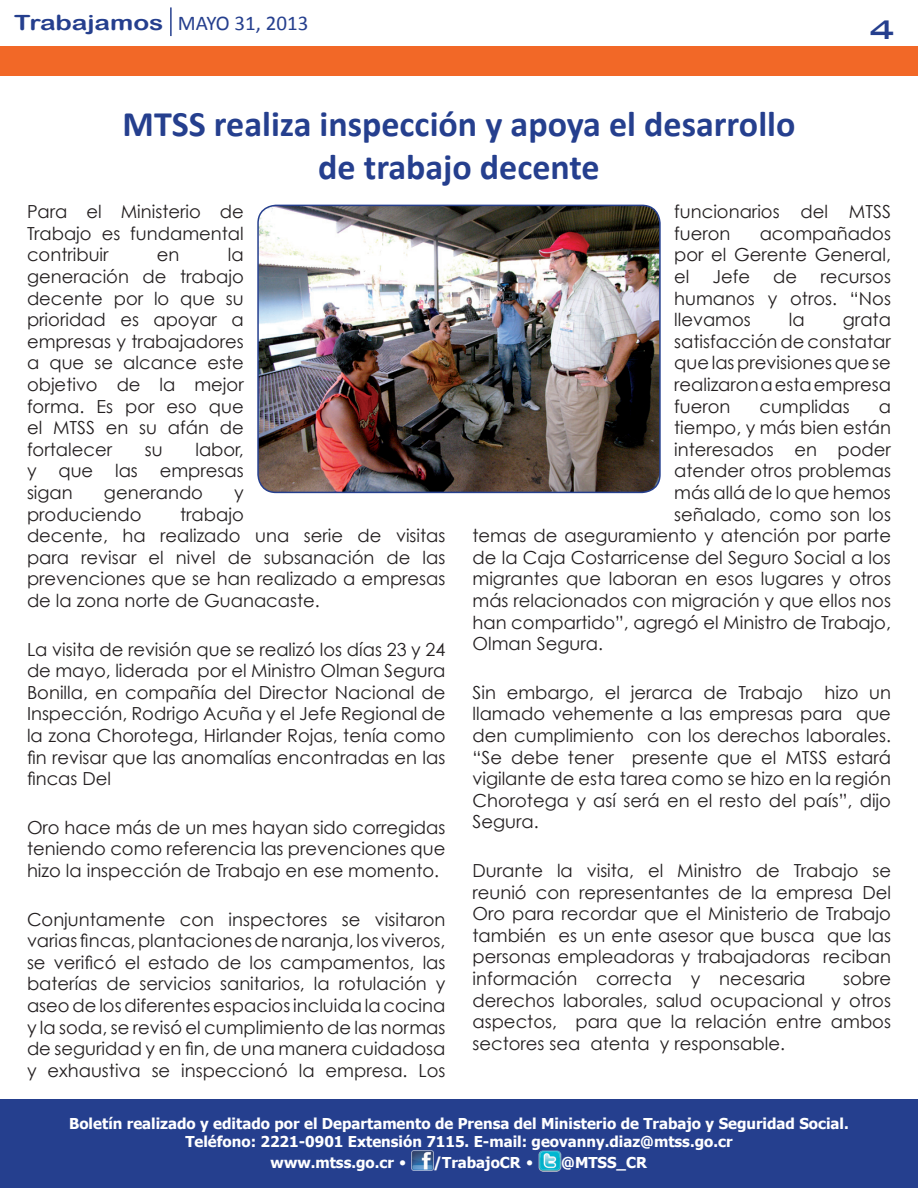
<style>
.page{position:relative;width:918px;height:1188px;background:#fff}
.page>*{position:absolute;margin:0;border:0;box-sizing:border-box;transform-origin:0 0}
.t1{font:700 36px/43.2px "Calibri";color:#253f8e;text-align:center}
.t2{font:500 36px "Bank Gothic";color:#253f8e}
.t3{font:21px "Calibri";color:#253f8e}
.t4{font:18px/21.6px "Century Gothic";color:#231f20;text-align:justify}
.t5{font:700 15px/18px "Tahoma";color:#fff;text-align:center}
.s1{font-family:"Arial Rounded MT Bold"}
.s2{font-family:"Palatino";font-weight:400}
</style>
<div class="page">
<div style="left:0;top:46px;width:918px;height:30px;background:#f26827"></div>
<hr style="left:170px;top:7px;width:2px;height:29px;background:#253f8e">
<div style="left:0;top:1099px;width:918px;height:89px;background:#253f8e"></div>
<img style="left:412px;top:1150px;width:21px;height:20px">
<img style="left:539px;top:1151px;width:22px;height:20px">
<img style="left:258px;top:205px;width:402px;height:287px">
<div style="left:257px;top:205px;width:404px;height:288px;border:2px solid #253f8e;border-radius:18px"></div>
<p class="t3" style="left:14px;top:10px;width:296px"><span class="s1">Trabajamos</span> MAYO 31, 2013</p>
<h1 class="t2" style="left:868px;top:1px;width:29px">4</h1>
<h1 class="t1" style="left:123px;top:100px;width:674px">MTSS realiza inspección y apoya el desarrollo de trabajo decente</h1>
<p class="t4" style="left:27px;top:201px;width:218px">Para el Ministerio de Trabajo es fundamental contribuir</p>
<p class="t4" style="left:27px;top:244px;width:218px;text-indent:201px">la generación de trabajo decente por lo que su prioridad es apoyar a empresas y trabajadores a que se alcance este objetivo de la mejor forma. Es por eso que el MTSS en su afán de fortalecer</p>
<p class="t4" style="left:157px;top:244px;width:24px">en</p>
<p class="t4" style="left:27px;top:438px;width:218px;text-indent:168px">labor, y que las empresas sigan</p>
<p class="t4" style="left:145px;top:438px;width:19px">su</p>
<p class="t4" style="left:104px;top:481px;width:101px">generando</p>
<p class="t4" style="left:234px;top:481px;width:11px">y</p>
<p class="t4" style="left:27px;top:503px;width:116px">produciendo</p>
<p class="t4" style="left:27px;top:503px;width:420px;text-align:left;text-indent:153px">trabajo<br>decente, ha realizado una serie de visitas para revisar el nivel de subsanación de las prevenciones que se han realizado a empresas de la zona norte de Guanacaste.</p>
<p class="t4" style="left:27px;top:638px;width:420px">La visita de revisión que se realizó los días 23 y 24 de mayo, liderada por el Ministro Olman Segura Bonilla, en compañía del Director Nacional de Inspección, Rodrigo Acuña y el Jefe Regional de la zona Chorotega, Hirlander Rojas, tenía como fin revisar que las anomalías encontradas en las fincas Del</p>
<p class="t4" style="left:27px;top:816px;width:420px">Oro hace más de un mes hayan sido corregidas teniendo como referencia las prevenciones que hizo la inspección de Trabajo en ese momento.</p>
<p class="t4" style="left:27px;top:908px;width:420px">Conjuntamente con inspectores se visitaron varias fincas, plantaciones de naranja, los viveros, se verificó el estado de los campamentos, las baterías de servicios sanitarios, la rotulación y aseo de los diferentes espacios incluida la cocina y la soda, se revisó el cumplimiento de las normas de seguridad y en fin, de una manera cuidadosa y exhaustiva se inspeccionó la empresa. Los</p>
<p class="t4" style="left:674px;top:201px;width:218px">funcionarios del MTSS fueron</p>
<p class="t4" style="left:674px;top:222px;width:218px;text-indent:86px">acompañados por el Gerente General, el</p>
<p class="t4" style="left:713px;top:265px;width:39px">Jefe</p>
<p class="t4" style="left:773px;top:265px;width:25px">de</p>
<p class="t4" style="left:674px;top:265px;width:218px;text-indent:146px">recursos humanos y otros. “Nos llevamos</p>
<p class="t4" style="left:789px;top:309px;width:17px">la</p>
<p class="t4" style="left:674px;top:309px;width:218px;text-indent:169px">grata satisfacción de constatar que las previsiones que se realizaron a esta empresa fueron</p>
<p class="t4" style="left:759px;top:395px;width:92px">cumplidas</p>
<p class="t4" style="left:879px;top:395px;width:14px">a</p>
<p class="t4" style="left:674px;top:417px;width:218px">tiempo, y más bien están</p>
<p class="t4" style="left:674px;top:438px;width:218px">interesados en poder</p>
<p class="t4" style="left:674px;top:460px;width:218px">atender otros problemas</p>
<p class="t4" style="left:674px;top:481px;width:218px">más allá de lo que hemos</p>
<p class="t4" style="left:674px;top:503px;width:218px">señalado, como son los</p>
<p class="t4" style="left:473px;top:525px;width:420px">temas de aseguramiento y atención por parte</p>
<p class="t4" style="left:473px;top:546px;width:420px">de la Caja Costarricense del Seguro Social a los</p>
<p class="t4" style="left:473px;top:568px;width:420px">migrantes que laboran en esos lugares y otros</p>
<p class="t4" style="left:473px;top:589px;width:420px">más relacionados con migración y que ellos nos</p>
<p class="t4" style="left:473px;top:611px;width:420px">han compartido”, agregó el Ministro de Trabajo,</p>
<p class="t4" style="left:473px;top:633px;width:132px">Olman Segura.</p>
<p class="t4" style="left:473px;top:681px;width:420px">Sin embargo, el jerarca de Trabajo hizo un llamado vehemente a las empresas para que den cumplimiento con los derechos laborales. “Se debe tener presente que el MTSS estará vigilante de esta tarea como se hizo en la región Chorotega y así será en el resto del país”, dijo Segura.</p>
<p class="t4" style="left:473px;top:859px;width:420px">Durante la visita, el Ministro de Trabajo se reunió con representantes de la empresa Del Oro para recordar que el Ministerio de Trabajo también es un ente asesor que busca que las personas empleadoras y trabajadoras reciban información correcta y necesaria</p>
<p class="t4" style="left:473px;top:967px;width:420px;text-indent:371px">sobre derechos laborales, salud ocupacional y otros aspectos, para que la relación entre ambos sectores sea atenta y responsable.</p>
<p class="t5" style="left:69px;top:1114px;width:781px">Boletín realizado y editado por el Departamento de Prensa del Ministerio de Trabajo y Seguridad Social.<br>Teléfono: 2221-0901 Extensión 7115. E-mail: geovanny.diaz@mtss.go.cr</p>
<p class="t5" style="left:271px;top:1153px;width:138px">www.mtss.go.cr <span class="s2">•</span></p>
<p class="t5" style="left:433px;top:1153px;width:102px">/TrabajoCR <span class="s2">•</span></p>
<p class="t5" style="left:561px;top:1153px;width:87px">@MTSS_CR</p>
</div>
